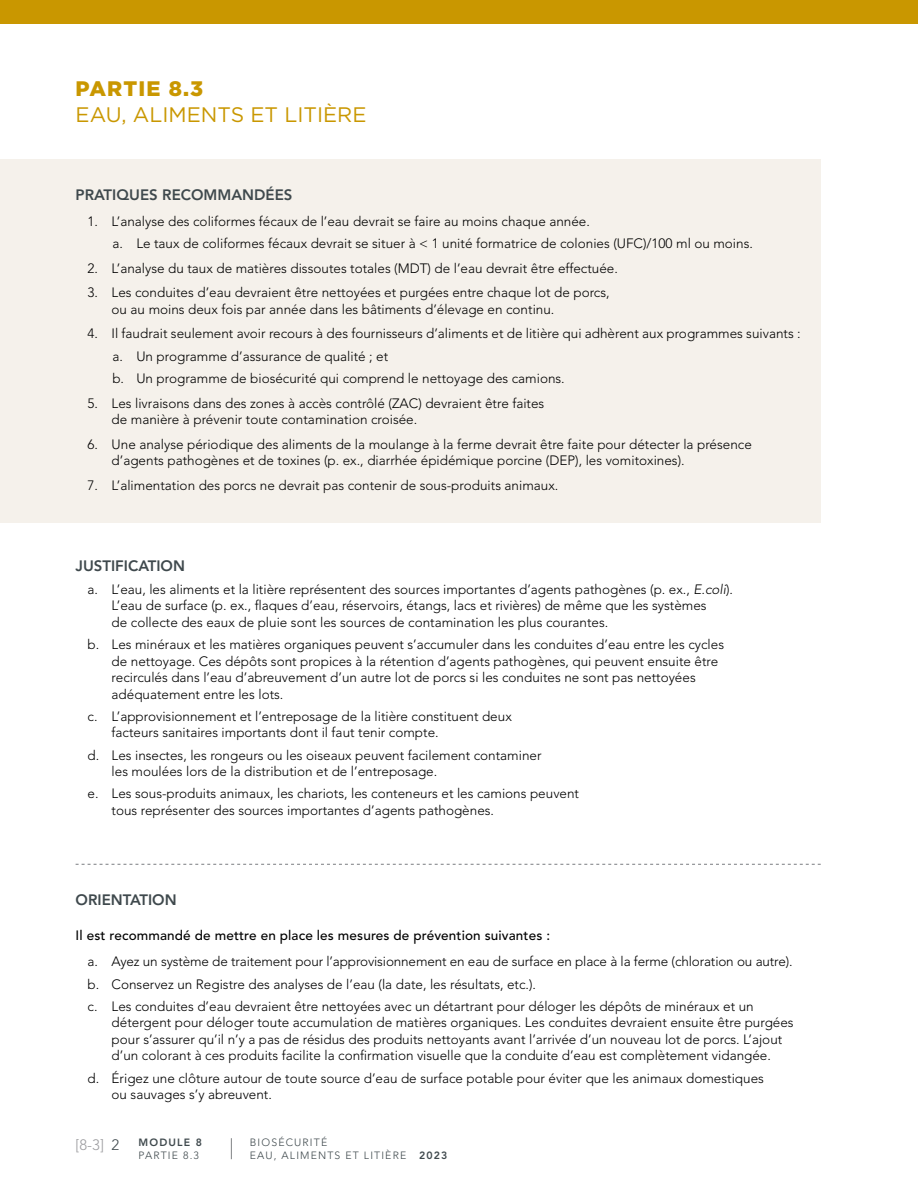
<style>
.page{position:relative;width:918px;height:1188px;background:#fff}
.page>*{position:absolute;margin:0;border:0;box-sizing:border-box;transform-origin:0 0}
.t1{font:21px "Gotham";color:#c99700}
.t2{font:900 21px "Gotham";letter-spacing:.055em;color:#c99700}
.t3{font:800 15px "Avenir LT Pro";color:#3f494d}
.t4{font:300 15px "Avenir LT Pro";color:#9e9ea1}
.t5{font:300 13.5px/16.5px "Avenir LT Pro";color:#000}
.t6{font:500 13.5px "Avenir LT Pro";letter-spacing:.01em;color:#000}
.t7{font:300 10.5px/12.6px "Avenir LT Pro";letter-spacing:.11em;color:#3f494d}
.t8{font:800 10.5px "Avenir LT Pro";letter-spacing:.11em;color:#3f494d}
.s1{font-style:italic}
.s2{color:#3f494d}
.s3{font-weight:800}
</style>
<div class="page">
<div style="left:0;top:0;width:918px;height:24px;background:#c99700"></div>
<svg style="left:231px;top:1138px;width:1px;height:21px"></svg>
<div style="left:0;top:159px;width:821px;height:75px;background:#f5f1eb"></div>
<div style="left:0;top:233px;width:821px;height:73px;background:#f5f1eb"></div>
<div style="left:0;top:299px;width:821px;height:72px;background:#f5f1eb"></div>
<div style="left:0;top:368px;width:821px;height:89px;background:#f5f1eb"></div>
<div style="left:0;top:449px;width:821px;height:74px;background:#f5f1eb"></div>
<svg style="left:76px;top:864px;width:745px;height:1px"></svg>
<h1 class="t2" style="left:76px;top:74px;width:129px">PARTIE 8.3</h1>
<h1 class="t1" style="left:76px;top:101px;width:292px">EAU, ALIMENTS ET LITIÈRE</h1>
<p class="t3" style="left:76px;top:186px;width:218px">PRATIQUES RECOMMANDÉES</p>
<p class="t5" style="left:112px;top:210px;width:642px;line-height:22.2px;text-indent:-25px">1. L’analyse des coliformes fécaux de l’eau devrait se faire au moins chaque année.<br>a. Le taux de coliformes fécaux devrait se situer à &lt; 1 unité formatrice de colonies (UFC)/100 ml ou moins.</p>
<p class="t5" style="left:88px;top:260px;width:532px">2. L’analyse du taux de matières dissoutes totales (MDT) de l’eau devrait être effectuée.</p>
<p class="t5" style="left:112px;top:284px;width:500px;text-indent:-24px">3. Les conduites d’eau devraient être nettoyées et purgées entre chaque lot de porcs, ou au moins deux fois par année dans les bâtiments d’élevage en continu.</p>
<p class="t5" style="left:112px;top:323px;width:690px;line-height:22.2px;text-indent:-25px">4. Il faudrait seulement avoir recours à des fournisseurs d’aliments et de litière qui adhèrent aux programmes suivants : a. Un programme d’assurance de qualité ; et<br>b. Un programme de biosécurité qui comprend le nettoyage des camions.</p>
<p class="t5" style="left:112px;top:395px;width:434px;text-indent:-24px">5. Les livraisons dans des zones à accès contrôlé (ZAC) devraient être faites de manière à prévenir toute contamination croisée.</p>
<p class="t5" style="left:112px;top:436px;width:642px;text-indent:-24px">6. Une analyse périodique des aliments de la moulange à la ferme devrait être faite pour détecter la présence d’agents pathogènes et de toxines (p. ex., diarrhée épidémique porcine (DEP), les vomitoxines).</p>
<p class="t5" style="left:88px;top:477px;width:472px">7. L’alimentation des porcs ne devrait pas contenir de sous-produits animaux.</p>
<p class="t3" style="left:76px;top:557px;width:111px">JUSTIFICATION</p>
<p class="t5" style="left:112px;top:581px;width:623px;text-indent:-24px">a. L’eau, les aliments et la litière représentent des sources importantes d’agents pathogènes (p. ex., <span class="s1">E.coli</span>).<br>L’eau de surface (p. ex., flaques d’eau, réservoirs, étangs, lacs et rivières) de même que les systèmes<br>de collecte des eaux de pluie sont les sources de contamination les plus courantes.</p>
<p class="t5" style="left:112px;top:636px;width:614px;text-indent:-24px">b. Les minéraux et les matières organiques peuvent s’accumuler dans les conduites d’eau entre les cycles de nettoyage. Ces dépôts sont propices à la rétention d’agents pathogènes, qui peuvent ensuite être recirculés dans l’eau d’abreuvement d’un autre lot de porcs si les conduites ne sont pas nettoyées adéquatement entre les lots.</p>
<p class="t5" style="left:112px;top:708px;width:402px;text-indent:-24px">c. L’approvisionnement et l’entreposage de la litière constituent deux facteurs sanitaires importants dont il faut tenir compte.</p>
<p class="t5" style="left:112px;top:747px;width:431px;text-indent:-24px">d. Les insectes, les rongeurs ou les oiseaux peuvent facilement contaminer les moulées lors de la distribution et de l’entreposage.</p>
<p class="t5" style="left:112px;top:785px;width:469px;text-indent:-24px">e. Les sous-produits animaux, les chariots, les conteneurs et les camions peuvent tous représenter des sources importantes d’agents pathogènes.</p>
<p class="t3" style="left:76px;top:891px;width:103px">ORIENTATION</p>
<p class="t6" style="left:76px;top:928px;width:476px">Il est recommandé de mettre en place les mesures de prévention suivantes :</p>
<p class="t5" style="left:88px;top:951px;width:707px;line-height:22.2px">a. Ayez un système de traitement pour l’approvisionnement en eau de surface en place à la ferme (chloration ou autre). b. Conservez un Registre des analyses de l’eau (la date, les résultats, etc.).<br>c. Les conduites d’eau devraient être nettoyées avec un détartrant pour déloger les dépôts de minéraux et un</p>
<p class="t5" style="left:112px;top:1015px;width:684px">détergent pour déloger toute accumulation de matières organiques. Les conduites devraient ensuite être purgées pour s’assurer qu’il n’y a pas de résidus des produits nettoyants avant l’arrivée d’un nouveau lot de porcs. L’ajout d’un colorant à ces produits facilite la confirmation visuelle que la conduite d’eau est complètement vidangée.</p>
<p class="t5" style="left:112px;top:1070px;width:654px;text-indent:-24px">d. Érigez une clôture autour de toute source d’eau de surface potable pour éviter que les animaux domestiques ou sauvages s’y abreuvent.</p>
<p class="t4" style="left:76px;top:1136px;width:45px">[8-3] <span class="s2">2</span></p>
<p class="t8" style="left:139px;top:1136px;width:65px">MODULE 8</p>
<p class="t7" style="left:139px;top:1149px;width:62px">PARTIE 8.3</p>
<p class="t7" style="left:250px;top:1136px;width:199px">BIOSÉCURITÉ<br>EAU, ALIMENTS ET LITIÈRE <span class="s3">2023</span></p>
</div>
